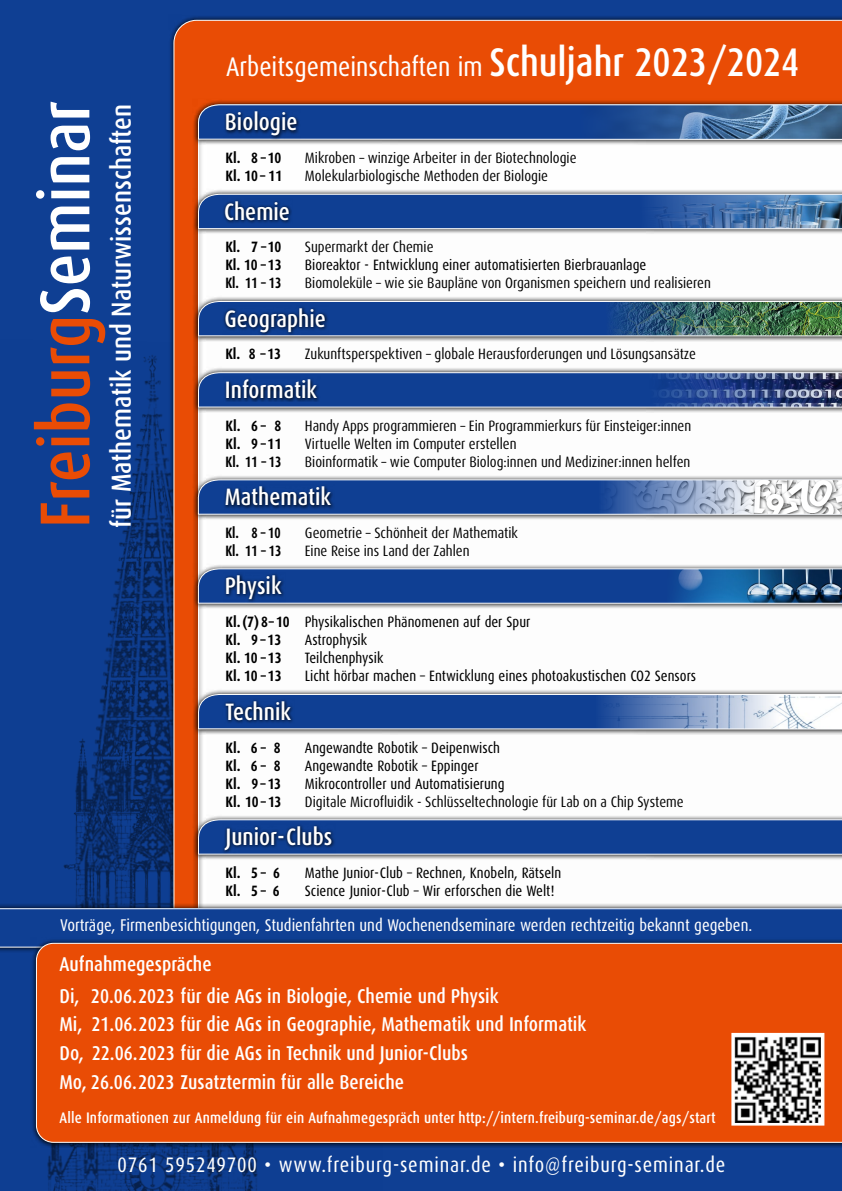
<style>
.page{position:relative;width:842px;height:1191px;background:#0f3f93}
.page>*{position:absolute;margin:0;border:0;box-sizing:border-box;transform-origin:0 0}
.t1{font:500 70.7px "Dax Condensed";color:#e94c05}
.t2{font:500 27.5px "Dax Condensed";color:#fff}
.t3{font:27px "Dax Condensed";color:#fff}
.t4{font:500 23.8px "Dax Condensed";color:#fff}
.t5{font:21px "Dax Condensed";letter-spacing:.04em;color:#fff}
.t6{font:500 20px/28.5px "Dax Condensed";color:#fff}
.t7{font:17px "Dax Condensed";color:#fff}
.t8{font:500 15.3px "Dax Condensed";letter-spacing:.01em;color:#fff}
.t9{font:condensed 15px "Dax Pro";color:#000}
.t10{font:15px/18px "Dax Condensed";color:#000}
.t11{font:700 15px "Dax Condensed";color:#000}
.t12{font:700 15px "Dax Condensed";color:#000;scale:.91 1}
.s1{color:#fff}
.s2{font-weight:500;font-size:40px}
.s3{font-weight:700}
</style>
<div class="page">
<img style="left:47px;top:355px;width:211px;height:836px">
<div style="left:173px;top:20px;width:669px;height:882px;background:#e94c05"></div>
<div style="left:196px;top:145px;width:646px;height:43px;background:#fefefe"></div>
<div style="left:196px;top:235px;width:646px;height:667px;background:#fdfdfd"></div>
<svg style="left:193px;top:295px;width:649px;height:47px;background:#d0cdcc"></svg>
<img style="left:196px;top:300px;width:646px;height:37px">
<svg style="left:222px;top:305px;width:107px;height:31px"></svg>
<svg style="left:192px;top:367px;width:650px;height:46px;background:#c6c2c0"></svg>
<svg style="left:196px;top:372px;width:646px;height:36px"></svg>
<svg style="left:223px;top:376px;width:98px;height:26px"></svg>
<svg style="left:193px;top:688px;width:649px;height:47px;background:#cfcccb"></svg>
<svg style="left:196px;top:693px;width:646px;height:37px"></svg>
<svg style="left:223px;top:698px;width:72px;height:26px"></svg>
<svg style="left:192px;top:474px;width:650px;height:46px;background:#cecac8"></svg>
<svg style="left:196px;top:479px;width:646px;height:36px"></svg>
<svg style="left:223px;top:483px;width:112px;height:26px"></svg>
<svg style="left:192px;top:188px;width:650px;height:47px;background:#dbd6d4"></svg>
<svg style="left:196px;top:193px;width:646px;height:37px"></svg>
<svg style="left:222px;top:198px;width:71px;height:26px"></svg>
<svg style="left:192px;top:814px;width:650px;height:46px;background:#cecac8"></svg>
<svg style="left:196px;top:819px;width:646px;height:36px"></svg>
<svg style="left:222px;top:823px;width:113px;height:31px"></svg>
<svg style="left:192px;top:563px;width:650px;height:46px;background:#cecac8"></svg>
<svg style="left:196px;top:568px;width:646px;height:36px"></svg>
<svg style="left:223px;top:572px;width:62px;height:31px"></svg>
<svg style="left:0;top:902px;width:842px;height:50px;background:#a4a9b5"></svg>
<svg style="left:0;top:908px;width:842px;height:39px"></svg>
<svg style="left:31px;top:937px;width:811px;height:211px"></svg>
<div style="left:36px;top:943px;width:806px;height:199px;background:#e94c05"></div>
<div style="left:731px;top:1033px;width:93px;height:92px;background:linear-gradient(to right,#fff,#fff);border:1px solid #fff"></div>
<img style="left:735px;top:1036px;width:86px;height:86px">
<svg style="left:192px;top:99px;width:650px;height:46px;background:#c07c5d"></svg>
<svg style="left:196px;top:104px;width:646px;height:36px"></svg>
<svg style="left:223px;top:109px;width:78px;height:31px"></svg>
<h1 class="t1" style="left:26px;top:528px;width:429px;rotate:-90deg">Freiburg<span class="s1">Seminar</span></h1>
<h2 class="t2" style="left:106px;top:528px;width:426px;rotate:-90deg">für Mathematik und Naturwissenschaften</h2>
<h3 class="t3" style="left:226px;top:52px;width:575px">Arbeitsgemeinschaften im <span class="s2">Schuljahr 2023/2024</span></h3>
<h3 class="t4" style="left:225px;top:109px;width:74px">Biologie</h3>
<p class="t11" style="left:225px;top:149px;width:57px">Kl. 8 – 10</p>
<p class="t9" style="left:305px;top:148px;width:273px">Mikroben – winzige Arbeiter in der Biotechnologie</p>
<p class="t11" style="left:225px;top:167px;width:58px">Kl. 10 – 11</p>
<p class="t9" style="left:305px;top:166px;width:245px">Molekularbiologische Methoden der Biologie</p>
<h3 class="t4" style="left:224px;top:198px;width:67px">Chemie</h3>
<p class="t11" style="left:225px;top:239px;width:57px">Kl. 7 – 10</p>
<p class="t9" style="left:305px;top:237px;width:130px">Supermarkt der Chemie</p>
<p class="t11" style="left:225px;top:257px;width:58px">Kl. 10 – 13</p>
<p class="t10" style="left:305px;top:256px;width:343px">Bioreaktor - Entwicklung einer automatisierten Bierbrauanlage</p>
<p class="t12" style="left:225px;top:275px;width:63px">Kl. 11 – 13</p>
<p class="t9" style="left:305px;top:273px;width:408px">Biomoleküle – wie sie Baupläne von Organismen speichern und realisieren</p>
<h3 class="t4" style="left:224px;top:305px;width:103px">Geographie</h3>
<p class="t11" style="left:225px;top:346px;width:57px">Kl. 8 –13</p>
<p class="t9" style="left:305px;top:344px;width:393px">Zukunftsperspektiven – globale Herausforderungen und Lösungsansätze</p>
<h3 class="t4" style="left:225px;top:377px;width:94px">Informatik</h3>
<p class="t11" style="left:226px;top:417px;width:57px">Kl. 6 – 8</p>
<p class="t9" style="left:305px;top:416px;width:388px">Handy Apps programmieren – Ein Programmierkurs für Einsteiger:innen</p>
<p class="t11" style="left:226px;top:435px;width:57px">Kl. 9 –11</p>
<p class="t9" style="left:305px;top:434px;width:213px">Virtuelle Welten im Computer erstellen</p>
<p class="t12" style="left:226px;top:453px;width:63px">Kl. 11 – 13</p>
<p class="t9" style="left:305px;top:452px;width:387px">Bioinformatik – wie Computer Biolog:innen und Mediziner:innen helfen</p>
<h3 class="t4" style="left:225px;top:484px;width:108px">Mathematik</h3>
<p class="t12" style="left:225px;top:524px;width:62px">Kl. 8 – 10</p>
<p class="t9" style="left:305px;top:523px;width:215px">Geometrie – Schönheit der Mathematik</p>
<p class="t12" style="left:225px;top:542px;width:63px">Kl. 11 – 13</p>
<p class="t9" style="left:305px;top:541px;width:166px">Eine Reise ins Land der Zahlen</p>
<h3 class="t4" style="left:225px;top:572px;width:58px">Physik</h3>
<p class="t10" style="left:225px;top:613px;width:306px"><span class="s3">Kl. (7) 8 – 10</span> Physikalischen Phänomenen auf der Spur<br><span class="s3">Kl. 9 – 13</span></p>
<p class="t10" style="left:305px;top:631px;width:64px">Astrophysik</p>
<p class="t11" style="left:225px;top:649px;width:58px">Kl. 10 – 13</p>
<p class="t10" style="left:305px;top:649px;width:80px">Teilchenphysik</p>
<p class="t11" style="left:225px;top:667px;width:58px">Kl. 10 – 13</p>
<p class="t10" style="left:305px;top:667px;width:393px">Licht hörbar machen – Entwicklung eines photoakustischen CO2 Sensors</p>
<h3 class="t4" style="left:226px;top:698px;width:67px">Technik</h3>
<p class="t11" style="left:226px;top:739px;width:57px">Kl. 6 – 8</p>
<p class="t10" style="left:305px;top:738px;width:197px">Angewandte Robotik – Deipenwisch</p>
<p class="t11" style="left:226px;top:757px;width:57px">Kl. 6 – 8</p>
<p class="t10" style="left:305px;top:756px;width:175px">Angewandte Robotik – Eppinger</p>
<p class="t11" style="left:226px;top:775px;width:57px">Kl. 9 – 13</p>
<p class="t10" style="left:305px;top:774px;width:201px">Mikrocontroller und Automatisierung</p>
<p class="t11" style="left:226px;top:793px;width:57px">Kl. 10 – 13</p>
<p class="t9" style="left:305px;top:791px;width:380px">Digitale Microfluidik - Schlüsseltechnologie für Lab on a Chip Systeme</p>
<h3 class="t4" style="left:226px;top:823px;width:108px">Junior-Clubs</h3>
<p class="t11" style="left:226px;top:864px;width:56px">Kl. 5 – 6</p>
<p class="t10" style="left:305px;top:863px;width:258px">Mathe Junior-Club – Rechnen, Knobeln, Rätseln</p>
<p class="t11" style="left:226px;top:882px;width:56px">Kl. 5 – 6</p>
<p class="t10" style="left:305px;top:881px;width:251px">Science Junior-Club – Wir erforschen die Welt!</p>
<p class="t7" style="left:60px;top:916px;width:693px">Vorträge, Firmenbesichtigungen, Studienfahrten und Wochenendseminare werden rechtzeitig bekannt gegeben.</p>
<h3 class="t6" style="left:60px;top:947px;width:441px;line-height:32.3px">Aufnahmegespräche<br>Di, 20.06.2023 für die AGs in Biologie, Chemie und Physik</h3>
<h3 class="t6" style="left:60px;top:1010px;width:528px">Mi, 21.06.2023 für die AGs in Geographie, Mathematik und Informatik<br>Do, 22.06.2023 für die AGs in Technik und Junior-Clubs<br>Mo, 26.06.2023 Zusatztermin für alle Bereiche</h3>
<p class="t8" style="left:60px;top:1109px;width:658px">Alle Informationen zur Anmeldung für ein Aufnahmegespräch unter http://intern.freiburg-seminar.de/ags/start</p>
<h3 class="t5" style="left:118px;top:1153px;width:609px">0761 595249700 • www.freiburg-seminar.de • info@freiburg-seminar.de</h3>
</div>
